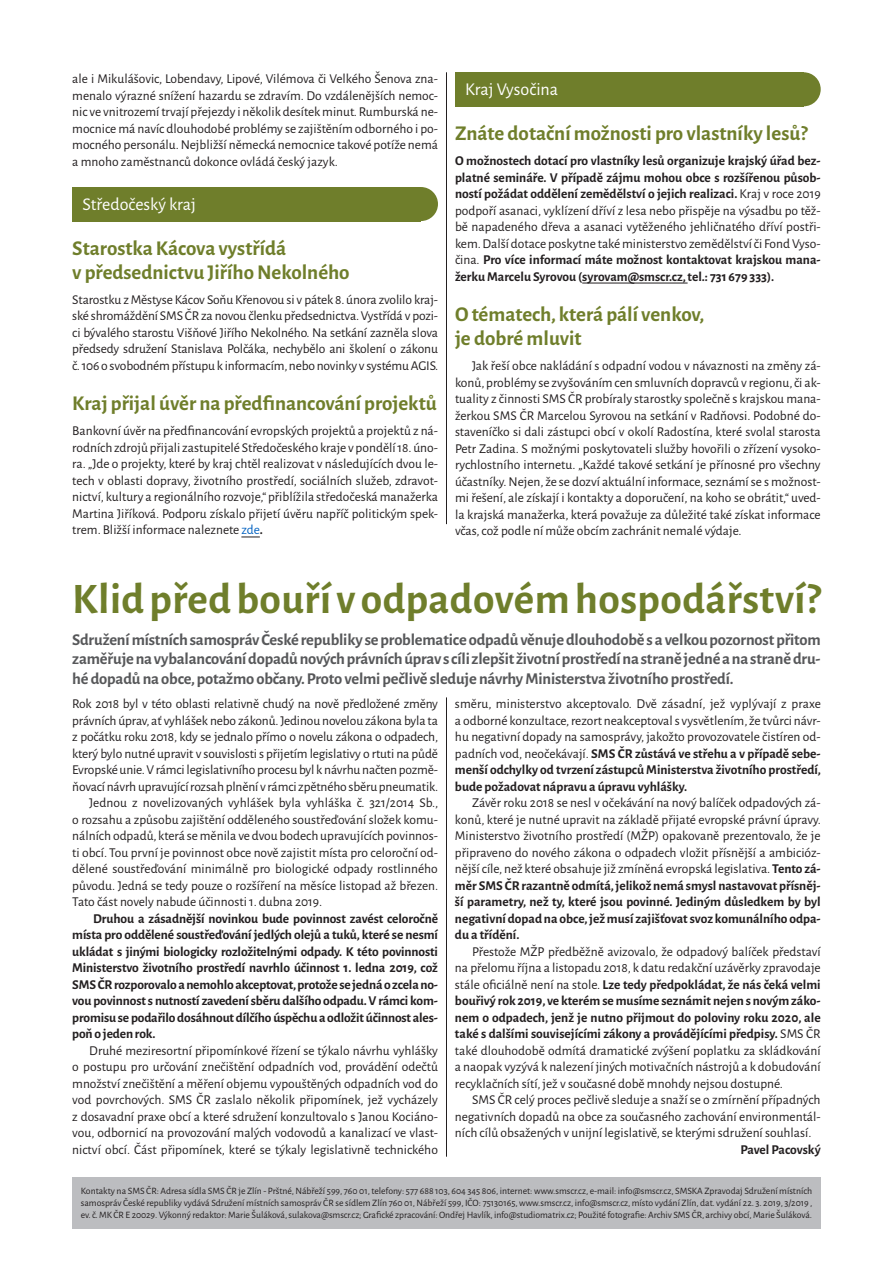
<style>
.page{position:relative;width:893px;height:1263px;background:#fff}
.page>*{position:absolute;margin:0;border:0;box-sizing:border-box;transform-origin:0 0}
.t1{font:700 43.5px "Alegreya Sans";letter-spacing:.01em;color:#6f7e2b}
.t2{font:700 21px/24px "Alegreya Sans";color:#6f7e2b}
.t3{font:18px "Alegreya Sans";color:#fff}
.t4{font:700 16.5px/19.5px "Alegreya Sans";letter-spacing:-.01em;color:#57585a;text-align:justify}
.t5{font:13.5px/16.5px "Alegreya Sans";color:#231f20;text-align:justify}
.t6{font:700 13.5px/16.5px "Alegreya Sans";letter-spacing:-.01em;color:#231f20;text-align:justify}
.t7{font:9.75px/12px "Alegreya Sans";letter-spacing:-.005em;color:#231f20;text-align:justify}
.s1{color:#0563c1}
.s2{font-weight:700}
.s3{font-weight:400}
</style>
<div class="page">
<div style="left:787px;top:72px;width:34px;height:34px;background:#6f7e2b;border-radius:50%"></div>
<div style="left:455px;top:72px;width:349px;height:34px;background:#6f7e2b"></div>
<hr style="left:582px;top:283px;width:106px;height:1px;background:#231f20">
<hr style="left:446px;top:72px;width:1px;height:452px;background:#231f20">
<hr style="left:446px;top:697px;width:1px;height:460px;background:#231f20">
<div style="left:72px;top:1178px;width:749px;height:51px;background:#bcbdc0"></div>
<div style="left:404px;top:187px;width:34px;height:34px;background:#6f7e2b;border-radius:50%"></div>
<div style="left:72px;top:187px;width:349px;height:34px;background:#6f7e2b"></div>
<svg style="left:241px;top:537px;width:19px;height:1px"></svg>
<p class="t5" style="left:72px;top:70px;width:367px">ale i Mikulášovic, Lobendavy, Lipové, Vilémova či Velkého Šenova zna&shy;menalo výrazné snížení hazardu se zdravím. Do vzdálenějších nemoc&shy;nic ve vnitrozemí trvají přejezdy i několik desítek minut. Rumburská ne&shy;mocnice má navíc dlouhodobé problémy se zajištěním odborného i po&shy;mocného personálu. Nejbližší německá nemocnice takové potíže nemá a mnoho zaměstnanců dokonce ovládá český jazyk.</p>
<h3 class="t3" style="left:82px;top:192px;width:115px">Středočeský kraj</h3>
<h2 class="t2" style="left:72px;top:235px;width:279px">Starostka Kácova vystřídá<br>v předsednictvu Jiřího Nekolného</h2>
<p class="t5" style="left:72px;top:291px;width:367px">Starostku z Městyse Kácov Soňu Křenovou si v pátek 8. února zvolilo kraj&shy;ské shromáždění SMS ČR za novou členku předsednictva. Vystřídá v pozi&shy;ci bývalého starostu Višňové Jiřího Nekolného. Na setkání zazněla slova předsedy sdružení Stanislava Polčáka, nechybělo ani školení o zákonu č. 106 o svobodném přístupu k informacím, nebo novinky v systému AGIS.</p>
<h2 class="t2" style="left:72px;top:390px;width:366px">Kraj přijal úvěr na předfinancování projektů</h2>
<p class="t5" style="left:72px;top:422px;width:367px">Bankovní úvěr na předfinancování evropských projektů a projektů z ná&shy;rodních zdrojů přijali zastupitelé Středočeského kraje v pondělí 18. úno&shy;ra. „Jde o projekty, které by kraj chtěl realizovat v následujících dvou le&shy;tech v oblasti dopravy, životního prostředí, sociálních služeb, zdravot&shy;nictví, kultury a regionálního rozvoje,“ přiblížila středočeská manažerka Martina Jiříková. Podporu získalo přijetí úvěru napříč politickým spek&shy;trem. Bližší informace naleznete <span class="s1">zde</span><span class="s2">.</span></p>
<h3 class="t3" style="left:465px;top:77px;width:95px">Kraj Vysočina</h3>
<h2 class="t2" style="left:455px;top:120px;width:354px">Znáte dotační možnosti pro vlastníky lesů?</h2>
<p class="t6" style="left:455px;top:152px;width:367px">O možnostech dotací pro vlastníky lesů organizuje krajský úřad bez&shy;platné semináře. V případě zájmu mohou obce s rozšířenou působ&shy;ností požádat oddělení zemědělství o jejich realizaci. <span class="s3">Kraj v roce 2019 podpoří asanaci, vyklízení dříví z lesa nebo přispěje na výsadbu po těž&shy;bě napadeného dřeva a asanaci vytěženého jehličnatého dříví postři&shy;kem. Další dotace poskytne také ministerstvo zemědělství či Fond Vyso&shy;čina.</span> Pro více informací máte možnost kontaktovat krajskou mana&shy;žerku Marcelu Syrovou (syrovam@smscr.cz, tel.: 731 679 333).</p>
<h2 class="t2" style="left:455px;top:301px;width:251px">O tématech, která pálí venkov, je dobré mluvit</h2>
<p class="t5" style="left:455px;top:357px;width:367px;text-indent:17px">Jak řeší obce nakládání s odpadní vodou v návaznosti na změny zá&shy;konů, problémy se zvyšováním cen smluvních dopravců v regionu, či ak&shy;tuality z činnosti SMS ČR probíraly starostky společně s krajskou mana&shy;žerkou SMS ČR Marcelou Syrovou na setkání v Radňovsi. Podobné do&shy;staveníčko si dali zástupci obcí v okolí Radostína, které svolal starosta Petr Zadina. S možnými poskytovateli služby hovořili o zřízení vysoko&shy;rychlostního internetu. „Každé takové setkání je přínosné pro všechny účastníky. Nejen, že se dozví aktuální informace, seznámí se s možnost&shy;mi řešení, ale získají i kontakty a doporučení, na koho se obrátit,“ uved&shy;la krajská manažerka, která považuje za důležité také získat informace včas, což podle ní může obcím zachránit nemalé výdaje.</p>
<h1 class="t1" style="left:72px;top:567px;width:750px">Klid před bouří v odpadovém hospodářství?</h1>
<p class="t4" style="left:72px;top:628px;width:750px">Sdružení místních samospráv České republiky se problematice odpadů věnuje dlouhodobě s a velkou pozornost přitom zaměřuje na vybalancování dopadů nových právních úprav s cíli zlepšit životní prostředí na straně jedné a na straně dru&shy;hé dopadů na obce, potažmo občany. Proto velmi pečlivě sleduje návrhy Ministerstva životního prostředí.</p>
<p class="t5" style="left:72px;top:695px;width:367px">Rok 2018 byl v této oblasti relativně chudý na nově předložené změny</p>
<p class="t5" style="left:72px;top:711px;width:367px">právních úprav, ať vyhlášek nebo zákonů. Jedinou novelou zákona byla ta</p>
<p class="t5" style="left:72px;top:728px;width:367px">z počátku roku 2018, kdy se jednalo přímo o novelu zákona o odpadech,</p>
<p class="t5" style="left:72px;top:744px;width:367px">který bylo nutné upravit v souvislosti s přijetím legislativy o rtuti na půdě</p>
<p class="t5" style="left:72px;top:761px;width:367px">Evropské unie. V rámci legislativního procesu byl k návrhu načten pozmě-</p>
<p class="t5" style="left:72px;top:777px;width:367px">ňovací návrh upravující rozsah plnění v rámci zpětného sběru pneumatik.</p>
<p class="t5" style="left:89px;top:794px;width:350px">Jednou z novelizovaných vyhlášek byla vyhláška č. 321/2014 Sb.,</p>
<p class="t5" style="left:72px;top:810px;width:367px">o rozsahu a způsobu zajištění odděleného soustřeďování složek komu-</p>
<p class="t5" style="left:72px;top:827px;width:367px">nálních odpadů, která se měnila ve dvou bodech upravujících povinnos-</p>
<p class="t5" style="left:72px;top:843px;width:367px">ti obcí. Tou první je povinnost obce nově zajistit místa pro celoroční od-</p>
<p class="t5" style="left:72px;top:860px;width:367px">dělené soustřeďování minimálně pro biologické odpady rostlinného</p>
<p class="t5" style="left:72px;top:876px;width:367px">původu. Jedná se tedy pouze o rozšíření na měsíce listopad až březen.</p>
<p class="t5" style="left:72px;top:893px;width:252px">Tato část novely nabude účinnosti 1. dubna 2019.</p>
<p class="t6" style="left:72px;top:909px;width:367px;text-indent:21px">Druhou a zásadnější novinkou bude povinnost zavést celoročně místa pro oddělené soustřeďování jedlých olejů a tuků, které se nesmí ukládat s jinými biologicky rozložitelnými odpady. K této povinnosti Ministerstvo životního prostředí navrhlo účinnost 1. ledna 2019, což SMS ČR rozporovalo a nemohlo akceptovat, protože se jedná o zcela no&shy;vou povinnost s nutností zavedení sběru dalšího odpadu. V rámci kom&shy;promisu se podařilo dosáhnout dílčího úspěchu a odložit účinnost ales&shy;poň o jeden rok.</p>
<p class="t5" style="left:72px;top:1041px;width:367px;text-indent:17px">Druhé meziresortní připomínkové řízení se týkalo návrhu vyhlášky o postupu pro určování znečištění odpadních vod, provádění odečtů množství znečištění a měření objemu vypouštěných odpadních vod do vod povrchových. SMS ČR zaslalo několik připomínek, jež vycházely z dosavadní praxe obcí a které sdružení konzultovalo s Janou Kociáno&shy;vou, odbornicí na provozování malých vodovodů a kanalizací ve vlast&shy;nictví obcí. Část připomínek, které se týkaly legislativně technického</p>
<p class="t5" style="left:455px;top:695px;width:367px">směru, ministerstvo akceptovalo. Dvě zásadní, jež vyplývají z praxe a odborné konzultace, rezort neakceptoval s vysvětlením, že tvůrci návr&shy;hu negativní dopady na samosprávy, jakožto provozovatele čistíren od&shy;padních vod, neočekávají. <span class="s2">SMS ČR zůstává ve střehu a v případě sebe&shy;menší odchylky od tvrzení zástupců Ministerstva životního prostředí, bude požadovat nápravu a úpravu vyhlášky.</span></p>
<p class="t5" style="left:455px;top:794px;width:367px;text-indent:17px">Závěr roku 2018 se nesl v očekávání na nový balíček odpadových zá&shy;konů, které je nutné upravit na základě přijaté evropské právní úpravy.<br>Ministerstvo životního prostředí (MŽP) opakovaně prezentovalo, že je připraveno do nového zákona o odpadech vložit přísnější a ambicióz&shy;nější cíle, než které obsahuje již zmíněná evropská legislativa. <span class="s2">Tento zá&shy;měr SMS ČR razantně odmítá, jelikož nemá smysl nastavovat přísněj&shy;ší parametry, než ty, které jsou povinné. Jediným důsledkem by byl negativní dopad na obce, jež musí zajišťovat svoz komunálního odpa&shy;du a třídění.</span></p>
<p class="t5" style="left:455px;top:942px;width:367px;text-indent:17px">Přestože MŽP předběžně avizovalo, že odpadový balíček představí na přelomu října a listopadu 2018, k datu redakční uzávěrky zpravodaje stále oficiálně není na stole. <span class="s2">Lze tedy předpokládat, že nás čeká velmi bouřivý rok 2019, ve kterém se musíme seznámit nejen s novým záko&shy;nem o odpadech, jenž je nutno přijmout do poloviny roku 2020, ale také s dalšími souvisejícími zákony a provádějícími předpisy.</span> SMS ČR také dlouhodobě odmítá dramatické zvýšení poplatku za skládkování a naopak vyzývá k nalezení jiných motivačních nástrojů a k dobudování recyklačních sítí, jež v současné době mnohdy nejsou dostupné.</p>
<p class="t5" style="left:455px;top:1091px;width:367px;text-indent:17px">SMS ČR celý proces pečlivě sleduje a snaží se o zmírnění případných negativních dopadů na obce za současného zachování environmentál&shy;ních cílů obsažených v unijní legislativě, se kterými sdružení souhlasí.</p>
<p class="t6" style="left:740px;top:1140px;width:82px">Pavel Pacovský</p>
<p class="t7" style="left:81px;top:1185px;width:733px">Kontakty na SMS ČR: Adresa sídla SMS ČR je Zlín - Prštné, Nábřeží 599, 760 01, telefony: 577 688 103, 604 345 806, internet: www.smscr.cz, e-mail: info@smscr.cz, SMSKA Zpravodaj Sdružení místních samospráv České republiky vydává Sdružení místních samospráv ČR se sídlem Zlín 760 01, Nábřeží 599, IČO: 75130165, www.smscr.cz, info@smscr.cz, místo vydání Zlín, dat. vydání 22. 3. 2019, 3/2019 , ev. č. MK ČR E 20029. Výkonný redaktor: Marie Šuláková, sulakova@smscr.cz; Grafické zpracování: Ondřej Havlík, info@studiomatrix.cz; Použité fotografie: Archiv SMS ČR, archivy obcí, Marie Šuláková.</p>
</div>
